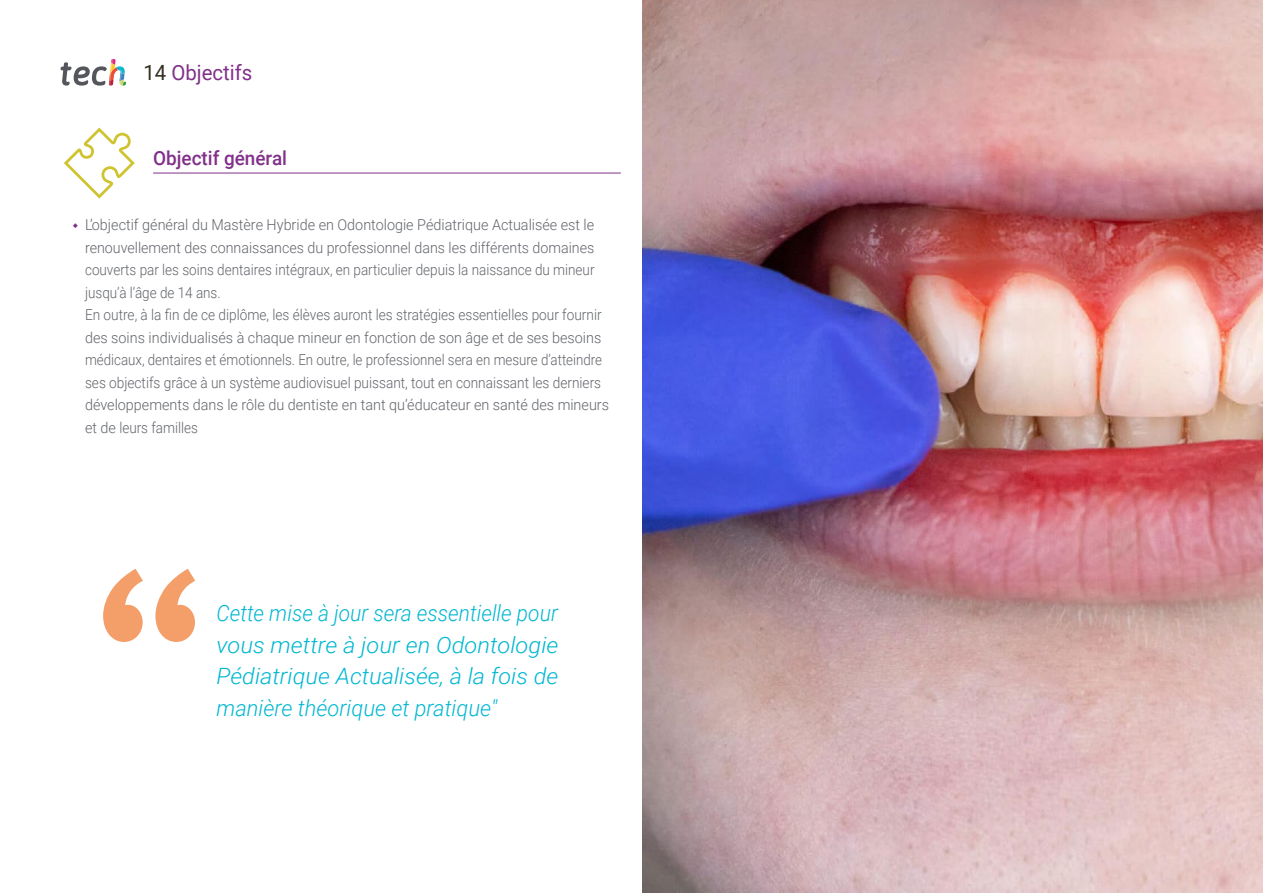
<style>
.page{position:relative;width:1263px;height:893px;background:#fff}
.page>*{position:absolute;margin:0;border:0;box-sizing:border-box;transform-origin:0 0}
.t1{font:italic 300 22.5px/31.5px "Roboto";color:#00b7d1;text-align:justify;scale:.93 1}
.t2{font:21px "Roboto";color:#813089}
.t3{font:500 19.5px "Roboto";color:#813089}
.t4{font:300 15px/22.5px "Roboto";color:#61646a;scale:.96 1}
.s1{color:#312e20}
</style>
<div class="page">
<hr style="left:153px;top:173px;width:468px;height:1px;background:#813089">
<svg style="left:64px;top:128px;width:71px;height:71px"></svg>
<svg style="left:61px;top:59px;width:65px;height:27px"></svg>
<svg style="left:103px;top:569px;width:92px;height:73px"></svg>
<img style="left:642px;top:0;width:621px;height:893px">
<h2 class="t2" style="left:144px;top:57px;width:110px"><span class="s1">14</span> Objectifs</h2>
<h3 class="t3" style="left:153px;top:144px;width:135px">Objectif général</h3>
<p class="t4" style="left:85px;top:213px;width:547px">L’objectif général du Mastère Hybride en Odontologie Pédiatrique Actualisée est le renouvellement des connaissances du professionnel dans les différents domaines couverts par les soins dentaires intégraux, en particulier depuis la naissance du mineur jusqu’à l’âge de 14 ans.<br>En outre, à la fin de ce diplôme, les élèves auront les stratégies essentielles pour fournir des soins individualisés à chaque mineur en fonction de son âge et de ses besoins médicaux, dentaires et émotionnels. En outre, le professionnel sera en mesure d’atteindre ses objectifs grâce à un système audiovisuel puissant, tout en connaissant les derniers développements dans le rôle du dentiste en tant qu’éducateur en santé des mineurs et de leurs familles</p>
<h1 class="t1" style="left:216px;top:596px;width:369px">Cette mise à jour sera essentielle pour vous mettre à jour en Odontologie Pédiatrique Actualisée, à la fois de manière théorique et pratique"</h1>
</div>
